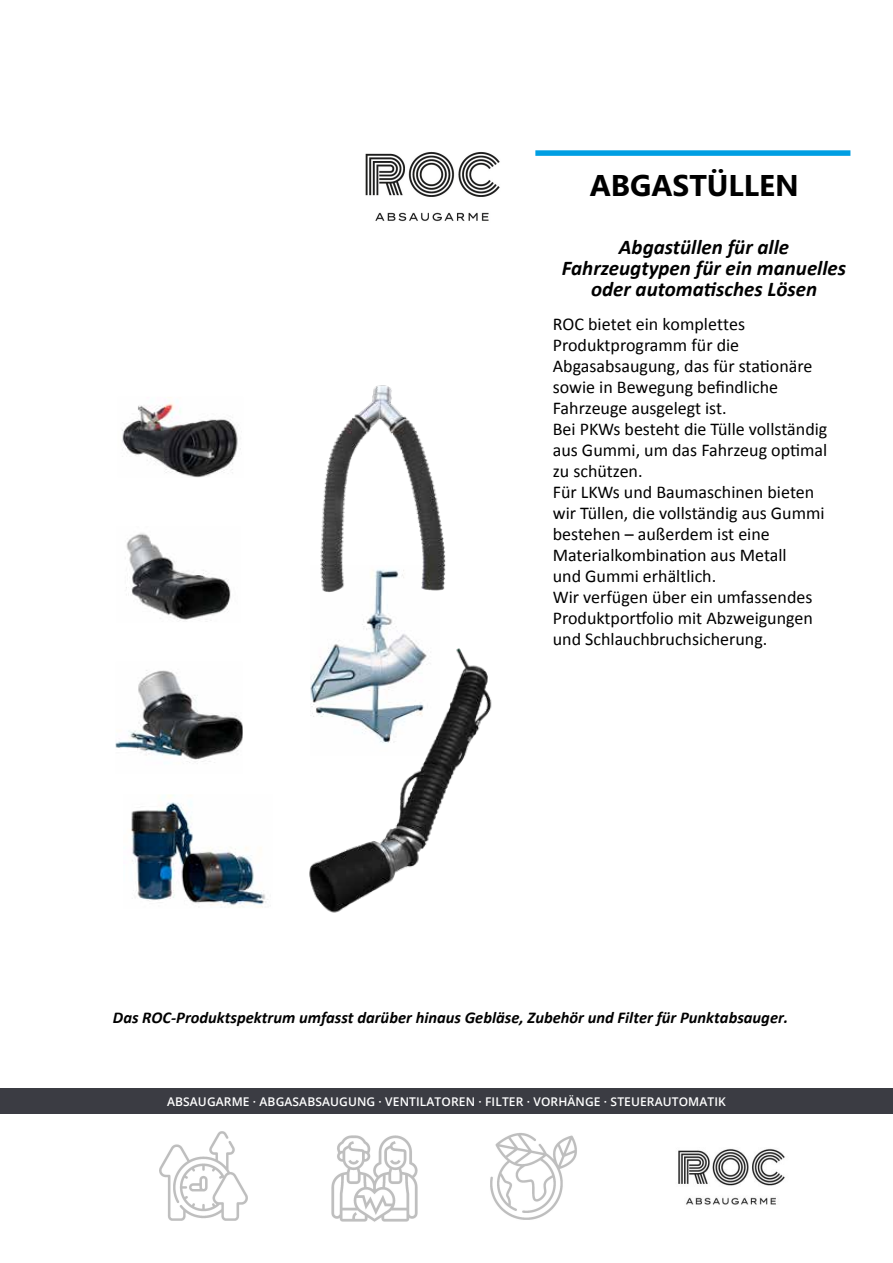
<style>
.page{position:relative;width:893px;height:1263px;background:#fff}
.page>*{position:absolute;margin:0;border:0;box-sizing:border-box;transform-origin:0 0}
.t1{font:700 30px "Microsoft Phags Pa";color:#000}
.t2{font:italic 700 21px/21px "Calibri";color:#000;text-align:center}
.t3{font:18px/21px "Calibri";color:#000}
.t4{font:italic 700 16.5px "Calibri";color:#000}
.t5{font:600 12px "Open Sans";letter-spacing:.01em;color:#fff}
</style>
<div class="page">
<img style="left:116px;top:670px;width:126px;height:94px">
<img style="left:122px;top:397px;width:119px;height:80px">
<img style="left:131px;top:795px;width:137px;height:113px">
<img style="left:362px;top:604px;width:44px;height:31px">
<img style="left:309px;top:635px;width:183px;height:278px">
<img style="left:320px;top:385px;width:126px;height:219px">
<div style="left:535px;top:150px;width:315px;height:6px;background:#009fe3"></div>
<img style="left:126px;top:533px;width:105px;height:89px">
<img style="left:365px;top:151px;width:135px;height:71px">
<div style="left:0;top:1089px;width:893px;height:25px;background:#3b3c43"></div>
<img style="left:678px;top:1148px;width:107px;height:57px">
<img style="left:160px;top:1132px;width:88px;height:88px">
<img style="left:331px;top:1135px;width:87px;height:87px">
<img style="left:490px;top:1133px;width:87px;height:87px">
<h1 class="t1" style="left:590px;top:164px;width:211px">ABGASTÜLLEN</h1>
<p class="t2" style="left:562px;top:237px;width:286px">Abgastüllen für alle<br>Fahrzeugtypen für ein manuelles oder automatisches Lösen</p>
<p class="t3" style="left:553px;top:313px;width:276px">ROC bietet ein komplettes<br>Produktprogramm für die<br>Abgasabsaugung, das für stationäre sowie in Bewegung befindliche<br>Fahrzeuge ausgelegt ist.<br>Bei PKWs besteht die Tülle vollständig aus Gummi, um das Fahrzeug optimal zu schützen.<br>Für LKWs und Baumaschinen bieten wir Tüllen, die vollständig aus Gummi bestehen – außerdem ist eine<br>Materialkombination aus Metall<br>und Gummi erhältlich.<br>Wir verfügen über ein umfassendes<br>Produktportfolio mit Abzweigungen und Schlauchbruchsicherung.</p>
<p class="t4" style="left:113px;top:1007px;width:677px">Das ROC-Produktspektrum umfasst darüber hinaus Gebläse, Zubehör und Filter für Punktabsauger.</p>
<p class="t5" style="left:167px;top:1093px;width:560px">ABSAUGARME · ABGASABSAUGUNG · VENTILATOREN · FILTER · VORHÄNGE · STEUERAUTOMATIK</p>
</div>
